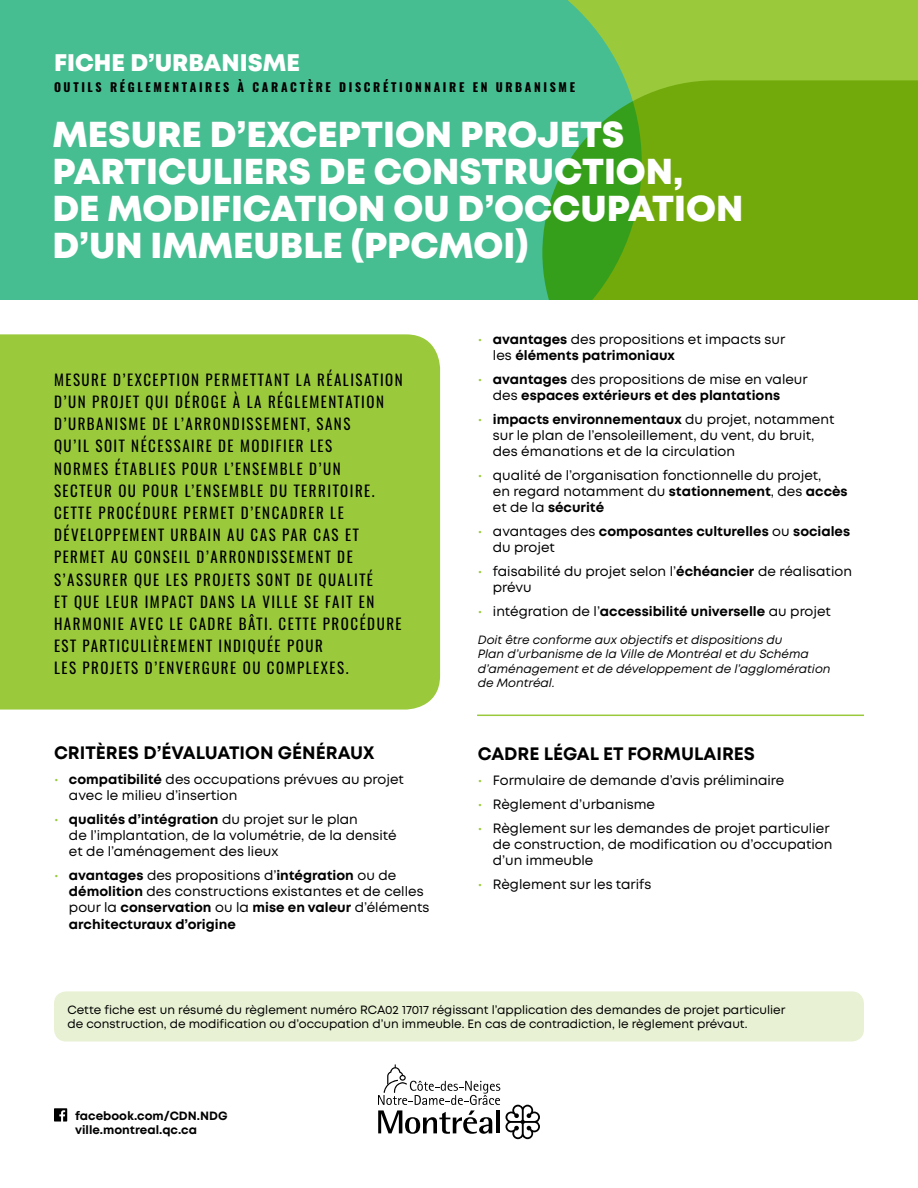
<style>
.page{position:relative;width:918px;height:1188px;background:#fff}
.page>*{position:absolute;margin:0;border:0;box-sizing:border-box;transform-origin:0 0}
.t1{font:800 36px/37.2px "Mont";color:#fff}
.t2{font:800 24px "Mont";color:#fff}
.t3{font:700 18px "Mont";color:#000}
.t4{font:15px/22.2px "Oswald";letter-spacing:.1em;color:#000}
.t5{font:13.5px/16.2px "Mont";color:#000}
.t6{font:700 13.5px/16.2px "Mont";color:#000}
.t7{font:12px/14.4px "Mont";color:#000}
.t8{font:italic 12px/14.4px "Mont";color:#000}
.t9{font:700 12px "Oswald";letter-spacing:.22em;color:#000}
.t10{font:700 12px/14.4px "Mont";color:#000}
.s1{color:#9aca3c}
.s2{font-weight:700}
.s3{font-weight:400;color:#9aca3c}
.s4{font-weight:400}
</style>
<div class="page">
<svg style="left:378px;top:1064px;width:162px;height:75px"></svg>
<svg style="left:54px;top:1108px;width:13px;height:14px"></svg>
<div style="left:0;top:334px;width:440px;height:376px;background:#9aca3c"></div>
<div style="left:0;top:0;width:918px;height:299px;background:#9aca3c"></div>
<div style="left:0;top:0;width:625px;height:299px;background:#47bd92"></div>
<svg style="left:542px;top:80px;width:376px;height:219px;fill:#73aa0b"></svg>
<hr style="left:477px;top:715px;width:387px;height:1px;background:#9aca3c">
<div style="left:54px;top:991px;width:810px;height:51px;background:#e8f1d4;border-radius:12px"></div>
<h2 class="t2" style="left:54px;top:47px;width:247px">FICHE D’URBANISME</h2>
<p class="t9" style="left:54px;top:79px;width:523px">OUTILS RÉGLEMENTAIRES À CARACTÈRE DISCRÉTIONNAIRE EN URBANISME</p>
<h1 class="t1" style="left:52px;top:116px;width:692px">MESURE D’EXCEPTION PROJETS<br>PARTICULIERS DE CONSTRUCTION,<br>DE MODIFICATION OU D’OCCUPATION<br>D’UN IMMEUBLE (PPCMOI)</h1>
<p class="t4" style="left:54px;top:369px;width:350px">MESURE D’EXCEPTION PERMETTANT LA RÉALISATION D’UN PROJET QUI DÉROGE À LA RÉGLEMENTATION D’URBANISME DE L’ARRONDISSEMENT, SANS<br>QU’IL SOIT NÉCESSAIRE DE MODIFIER LES<br>NORMES ÉTABLIES POUR L’ENSEMBLE D’UN<br>SECTEUR OU POUR L’ENSEMBLE DU TERRITOIRE.<br>CETTE PROCÉDURE PERMET D’ENCADRER LE DÉVELOPPEMENT URBAIN AU CAS PAR CAS ET PERMET AU CONSEIL D’ARRONDISSEMENT DE S’ASSURER QUE LES PROJETS SONT DE QUALITÉ<br>ET QUE LEUR IMPACT DANS LA VILLE SE FAIT EN HARMONIE AVEC LE CADRE BÂTI. CETTE PROCÉDURE EST PARTICULIÈREMENT INDIQUÉE POUR<br>LES PROJETS D’ENVERGURE OU COMPLEXES.</p>
<h3 class="t3" style="left:54px;top:741px;width:322px">CRITÈRES D’ÉVALUATION GÉNÉRAUX</h3>
<p class="t5" style="left:69px;top:771px;width:336px;text-indent:-15px"><span class="s1">•</span> <span class="s2">compatibilité</span> des occupations prévues au projet avec le milieu d’insertion</p>
<p class="t5" style="left:69px;top:811px;width:329px;text-indent:-15px"><span class="s1">•</span> <span class="s2">qualités d’intégration</span> du projet sur le plan<br>de l’implantation, de la volumétrie, de la densité et de l’aménagement des lieux</p>
<p class="t6" style="left:69px;top:867px;width:362px;text-indent:-15px"><span class="s3">•</span> avantages <span class="s4">des propositions d’</span>intégration <span class="s4">ou de </span>démolition <span class="s4">des constructions existantes et de celles pour la</span> conservation <span class="s4">ou la</span> mise en valeur <span class="s4">d’éléments </span>architecturaux d’origine</p>
<p class="t5" style="left:493px;top:331px;width:294px;text-indent:-15px"><span class="s1">•</span> <span class="s2">avantages</span> des propositions et impacts sur les <span class="s2">éléments patrimoniaux</span></p>
<p class="t6" style="left:493px;top:371px;width:316px;text-indent:-15px"><span class="s3">•</span> avantages <span class="s4">des propositions de mise en valeur des</span> espaces extérieurs et des plantations</p>
<p class="t5" style="left:493px;top:411px;width:343px;text-indent:-15px"><span class="s1">•</span> <span class="s2">impacts environnementaux</span> du projet, notamment sur le plan de l’ensoleillement, du vent, du bruit, des émanations et de la circulation</p>
<p class="t5" style="left:493px;top:467px;width:356px;text-indent:-15px"><span class="s1">•</span> qualité de l’organisation fonctionnelle du projet,<br>en regard notamment du <span class="s2">stationnement</span>, des <span class="s2">accès </span>et de la <span class="s2">sécurité</span></p>
<p class="t6" style="left:493px;top:523px;width:359px;text-indent:-15px"><span class="s3">•</span> <span class="s4">avantages des</span> composantes culturelles <span class="s4">ou</span> sociales <span class="s4">du projet</span></p>
<p class="t5" style="left:493px;top:563px;width:361px;text-indent:-15px"><span class="s1">•</span> faisabilité du projet selon l’<span class="s2">échéancier</span> de réalisation prévu</p>
<p class="t6" style="left:478px;top:603px;width:355px"><span class="s3">•</span> <span class="s4">intégration de l’</span>accessibilité universelle <span class="s4">au projet</span></p>
<p class="t8" style="left:478px;top:633px;width:354px">Doit être conforme aux objectifs et dispositions du<br>Plan d’urbanisme de la Ville de Montréal et du Schéma d’aménagement et de développement de l’agglomération de Montréal.</p>
<h3 class="t3" style="left:478px;top:742px;width:279px">CADRE LÉGAL ET FORMULAIRES</h3>
<p class="t5" style="left:478px;top:772px;width:308px"><span class="s1">•</span> Formulaire de demande d’avis préliminaire</p>
<p class="t5" style="left:478px;top:796px;width:179px"><span class="s1">•</span> Règlement d’urbanisme</p>
<p class="t5" style="left:493px;top:820px;width:341px;text-indent:-15px"><span class="s1">•</span> Règlement sur les demandes de projet particulier de construction, de modification ou d’occupation d’un immeuble</p>
<p class="t5" style="left:478px;top:876px;width:175px"><span class="s1">•</span> Règlement sur les tarifs</p>
<p class="t7" style="left:68px;top:1002px;width:720px">Cette fiche est un résumé du règlement numéro RCA02 17017 régissant l’application des demandes de projet particulier de construction, de modification ou d’occupation d’un immeuble. En cas de contradiction, le règlement prévaut.</p>
<p class="t10" style="left:75px;top:1108px;width:154px">facebook.com/CDN.NDG ville.montreal.qc.ca</p>
</div>
